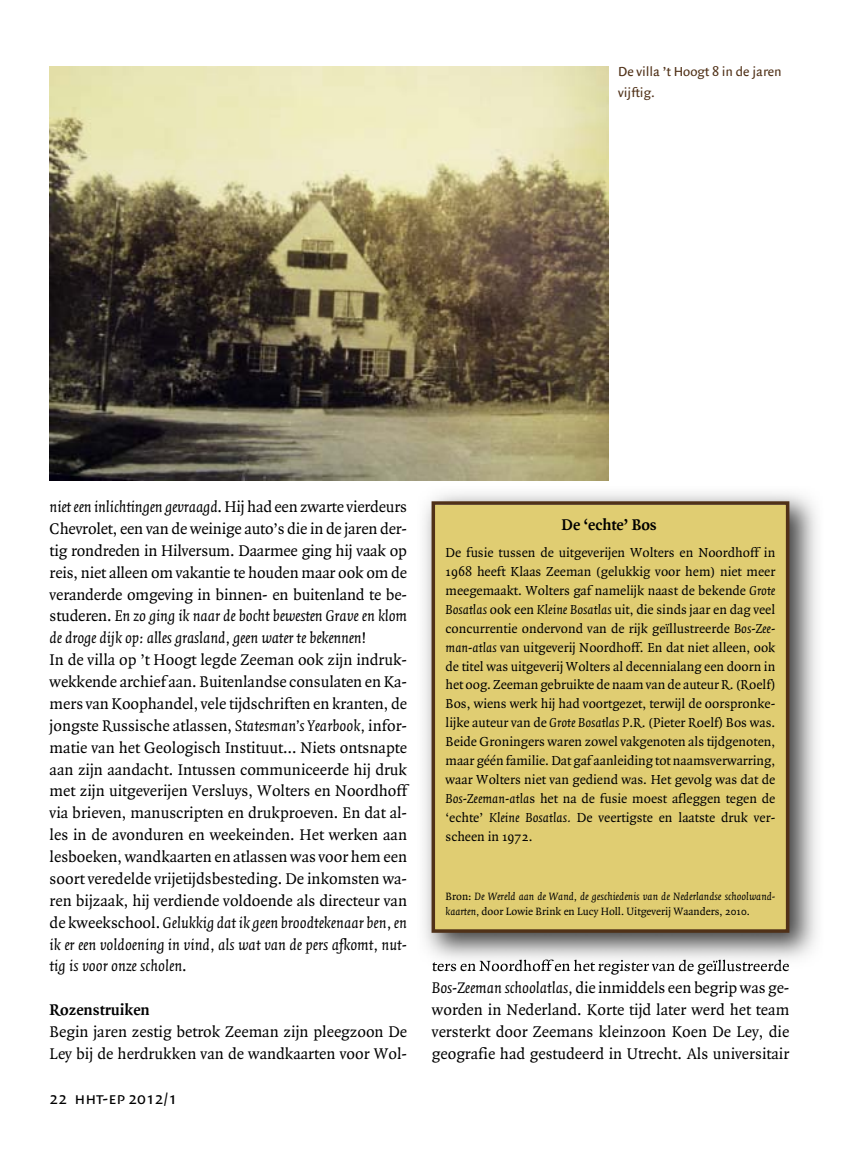
<style>
.page{position:relative;width:844px;height:1166px;background:#fff}
.page>*{position:absolute;margin:0;border:0;box-sizing:border-box;transform-origin:0 0}
.t1{font:17.5px "Quadraat Sans Small Caps";color:#000}
.t2{font:16.62px/21.9px "Quadraat";color:#000}
.t3{font:700 16.62px "Quadraat";color:#000}
.t4{font:14px/18.9px "Quadraat";color:#000;text-align:justify}
.t5{font:14px/20.7px "Quadraat Sans";color:#503118}
.t6{font:italic 11.38px/15.8px "Quadraat";color:#000}
.s1{font-style:italic}
.s2{font-style:normal}
</style>
<div class="page">
<img style="left:50px;top:66px;width:558px;height:415px">
<img style="left:424px;top:493px;width:393px;height:475px">
<img style="left:432px;top:959px;width:90px;height:9px">
<div style="left:435px;top:505px;width:350px;height:424px;background:#e0cd72"></div>
<div style="left:431px;top:501px;width:358px;height:432px;border:4px solid #503118"></div>
<p class="t5" style="left:618px;top:62px;width:165px">De villa ’t Hoogt 8 in de jaren vijftig.</p>
<p class="t2" style="left:50px;top:497px;width:359px"><span class="s1">niet een inlichtingen gevraagd</span>. Hij had een zwarte vierdeurs Chevrolet, een van de weinige auto’s die in de jaren der&shy;tig rondreden in Hilversum. Daarmee ging hij vaak op reis, niet alleen om vakantie te houden maar ook om de veranderde omgeving in binnen- en buitenland te be&shy;studeren. <span class="s1">En zo ging ik naar de bocht bewesten Grave en klom de droge dijk op: alles grasland, geen water te bekennen</span>!<br>In de villa op ’t Hoogt legde Zeeman ook zijn indruk&shy;wekkende archief aan. Buitenlandse consulaten en Ka&shy;mers van Koophandel, vele tijdschriften en kranten, de jongste Russische atlassen, <span class="s1">Statesman’s Yearbook,</span> infor&shy;matie van het Geologisch Instituut… Niets ontsnapte aan zijn aandacht. Intussen communiceerde hij druk met zijn uitgeverijen Versluys, Wolters en Noordhoff via brieven, manuscripten en drukproeven. En dat al&shy;les in de avonduren en weekeinden. Het werken aan lesboeken, wandkaarten en atlassen was voor hem een soort veredelde vrijetijdsbesteding. De inkomsten wa&shy;ren bijzaak, hij verdiende voldoende als directeur van de kweekschool. <span class="s1">Gelukkig dat ik geen broodtekenaar ben, en ik er een voldoening in vind, als wat van de pers afkomt, nut&shy;tig is voor onze scholen</span>.</p>
<p class="t3" style="left:50px;top:1003px;width:102px">Rozenstruiken</p>
<p class="t2" style="left:50px;top:1022px;width:359px">Begin jaren zestig betrok Zeeman zijn pleegzoon De<br>Ley bij de herdrukken van de wandkaarten voor Wol-</p>
<p class="t1" style="left:50px;top:1088px;width:129px">22 hht-ep 2012/1</p>
<p class="t3" style="left:561px;top:518px;width:97px">De ‘echte’ Bos</p>
<p class="t4" style="left:445px;top:544px;width:331px">De fusie tussen de uitgeverijen Wolters en Noordhoff in 1968 heeft Klaas Zeeman (gelukkig voor hem) niet meer meegemaakt. Wolters gaf namelijk naast de bekende <span class="s1">Grote Bosatlas</span> ook een <span class="s1">Kleine Bosatlas</span> uit, die sinds jaar en dag veel concurrentie ondervond van de rijk geïllustreerde <span class="s1">Bos-Zee&shy;man-atlas</span> van uitgeverij Noordhoff. En dat niet alleen, ook de titel was uitgeverij Wolters al decennialang een doorn in het oog. Zeeman gebruikte de naam van de auteur R. (Roelf)<br>Bos, wiens werk hij had voortgezet, terwijl de oorspronke&shy;lijke auteur van de <span class="s1">Grote Bosatlas</span> P.R. (Pieter Roelf) Bos was.<br>Beide Groningers waren zowel vakgenoten als tijdgenoten, maar géén familie. Dat gaf aanleiding tot naamsverwarring, waar Wolters niet van gediend was. Het gevolg was dat de <span class="s1">Bos-Zeeman-atla</span>s het na de fusie moest afleggen tegen de ‘echte’ <span class="s1">Kleine Bosatlas.</span> De veertigste en laatste druk ver&shy;scheen in 1972.</p>
<p class="t6" style="left:445px;top:889px;width:331px"><span class="s2">Bron:</span> De Wereld aan de Wand, de geschiedenis van de Nederlandse schoolwand&shy;kaarten, <span class="s2">door Lowie Brink en Lucy Holl. Uitgeverij Waanders, 2010.</span></p>
<p class="t2" style="left:432px;top:956px;width:359px;text-align:justify">ters en Noordhoff en het register van de geïllustreerde <span class="s1">Bos-Zeeman schoolatlas,</span> die inmiddels een begrip was ge&shy;worden in Nederland. Korte tijd later werd het team versterkt door Zeemans kleinzoon Koen De Ley, die geografie had gestudeerd in Utrecht. Als universitair</p>
</div>
